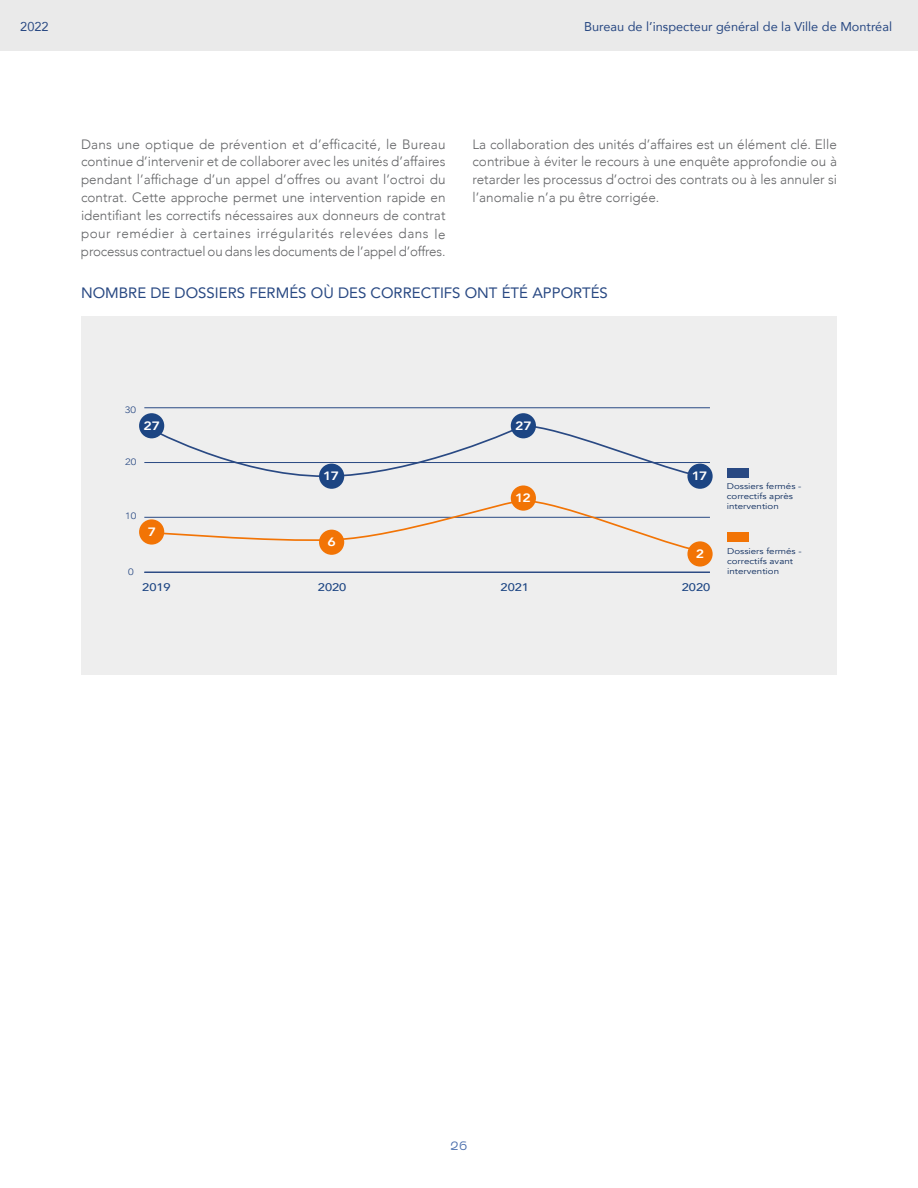
<style>
.page{position:relative;width:918px;height:1188px;background:#fff}
.page>*{position:absolute;margin:0;border:0;box-sizing:border-box;transform-origin:0 0}
.t1{font:15px "Avenir";color:#294983}
.t2{font:300 13.5px/18px "Avenir";letter-spacing:-.01em;color:#636466;text-align:justify}
.t3{font:12.75px "Avenir";color:#294983}
.t4{font:800 12.15px "Avenir";letter-spacing:-.06em;color:#fff;scale:1.17 1}
.t5{font:12px "Neue Machina";color:#466baa}
.t6{font:500 10.95px "Avenir";color:#1c4583;scale:1.17 1}
.t7{font:300 9.15px "Avenir";color:#294983;scale:1.17 1}
.t8{font:8.4px/10.1px "Avenir";color:#0d2c5e;scale:1.17 1}
</style>
<div class="page">
<div style="left:0;top:0;width:918px;height:50px;background:#eaeaea"></div>
<div style="left:81px;top:316px;width:756px;height:359px;background:#e8e8e8"></div>
<hr style="left:144px;top:517px;width:566px;height:1px;background:#294983">
<hr style="left:144px;top:462px;width:566px;height:1px;background:#294983">
<hr style="left:144px;top:408px;width:566px;height:1px;background:#294983">
<div style="left:727px;top:468px;width:21px;height:9px;background:#294983"></div>
<div style="left:727px;top:532px;width:21px;height:10px;background:#f27405"></div>
<hr style="left:144px;top:572px;width:566px;height:1px;background:#294983">
<div style="left:139px;top:413px;width:25px;height:25px;background:#1c4583;border-radius:50%"></div>
<div style="left:319px;top:530px;width:25px;height:25px;background:#f27405;border-radius:50%"></div>
<div style="left:687px;top:541px;width:26px;height:26px;background:#f27405;border-radius:50%"></div>
<div style="left:319px;top:464px;width:25px;height:25px;background:#1c4583;border-radius:50%"></div>
<div style="left:687px;top:464px;width:26px;height:25px;background:#1c4583;border-radius:50%"></div>
<div style="left:139px;top:519px;width:25px;height:26px;background:#f27405;border-radius:50%"></div>
<svg style="left:143px;top:499px;width:552px;height:52px"></svg>
<svg style="left:143px;top:424px;width:552px;height:54px"></svg>
<div style="left:511px;top:485px;width:25px;height:26px;background:#f27405;border-radius:50%"></div>
<div style="left:511px;top:413px;width:25px;height:25px;background:#1c4583;border-radius:50%"></div>
<p class="t3" style="left:20px;top:17px;width:30px">2022</p>
<p class="t3" style="left:584px;top:17px;width:310px">Bureau de l’inspecteur général de la Ville de Montréal</p>
<p class="t2" style="left:81px;top:135px;width:366px">Dans une optique de prévention et d’efficacité, le Bureau continue d’intervenir et de collaborer avec les unités d’affaires pendant l’affichage d’un appel d’offres ou avant l’octroi du contrat. Cette approche permet une intervention rapide en identifiant les correctifs nécessaires aux donneurs de contrat pour remédier à certaines irrégularités relevées dans le processus contractuel ou dans les documents de l’appel d’offres.</p>
<p class="t2" style="left:472px;top:135px;width:366px">La collaboration des unités d’affaires est un élément clé. Elle contribue à éviter le recours à une enquête approfondie ou à retarder les processus d’octroi des contrats ou à les annuler si l’anomalie n’a pu être corrigée.</p>
<p class="t1" style="left:81px;top:281px;width:528px">NOMBRE DE DOSSIERS FERMÉS OÙ DES CORRECTIFS ONT ÉTÉ APPORTÉS</p>
<p class="t7" style="left:125px;top:404px;width:11px">30</p>
<p class="t4" style="left:143px;top:416px;width:16px">27</p>
<p class="t7" style="left:125px;top:457px;width:11px">20</p>
<p class="t7" style="left:125px;top:510px;width:11px">10</p>
<p class="t4" style="left:148px;top:522px;width:9px">7</p>
<p class="t7" style="left:128px;top:567px;width:6px">0</p>
<p class="t4" style="left:515px;top:416px;width:16px">27</p>
<p class="t4" style="left:323px;top:466px;width:15px">17</p>
<p class="t4" style="left:692px;top:466px;width:15px">17</p>
<p class="t4" style="left:327px;top:532px;width:9px">6</p>
<p class="t4" style="left:515px;top:488px;width:15px">12</p>
<p class="t4" style="left:696px;top:544px;width:9px">2</p>
<p class="t6" style="left:142px;top:578px;width:26px">2019</p>
<p class="t6" style="left:318px;top:578px;width:26px">2020</p>
<p class="t6" style="left:501px;top:578px;width:26px">2021</p>
<p class="t6" style="left:682px;top:578px;width:26px">2020</p>
<p class="t8" style="left:727px;top:481px;width:65px">Dossiers fermés - correctifs après intervention</p>
<p class="t8" style="left:727px;top:546px;width:65px">Dossiers fermés - correctifs avant intervention</p>
<p class="t5" style="left:451px;top:1139px;width:18px">26</p>
</div>
